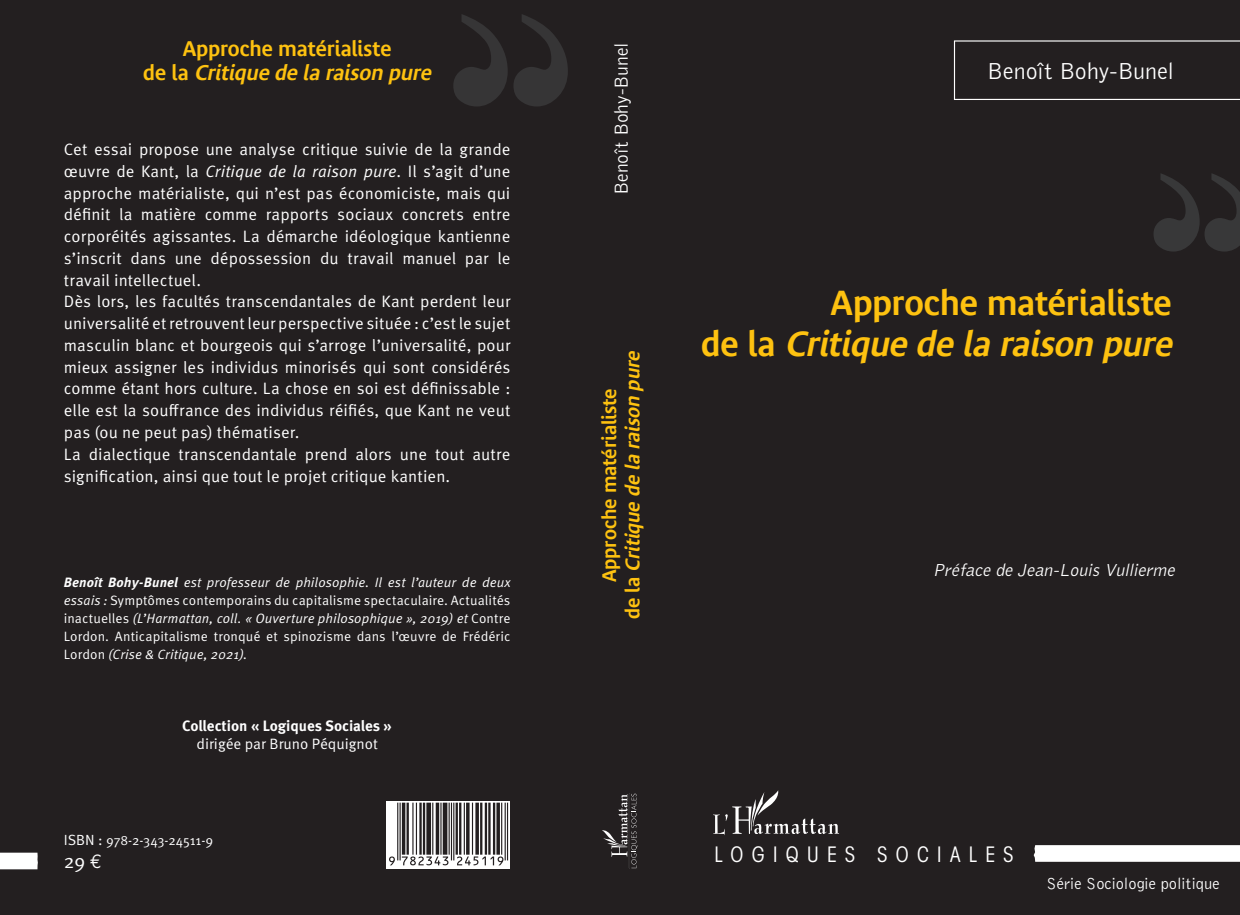
<style>
.page{position:relative;width:1240px;height:915px;background:#fff}
.page>*{position:absolute;margin:0;border:0;box-sizing:border-box;transform-origin:0 0}
.t1{font:600 34.5px/41.4px "Bienvenue Beta";letter-spacing:-.01em;color:#fec210;text-align:right}
.t2{font:300 24px "Bell Gothic Std";color:#fff}
.t3{font:600 21px/24px "Bienvenue Beta";letter-spacing:-.01em;color:#fec210;text-align:center}
.t4{font:condensed 21px "ITC Avant Garde Std";letter-spacing:.395em;color:#fff}
.t5{font:19.65px "Meta Pro";color:#fff}
.t6{font:600 19.5px/23.4px "Bienvenue Beta";letter-spacing:-.005em;color:#fec210;text-align:center}
.t7{font:300 19.5px "Bell Gothic Std";color:#fff}
.t8{font:italic 300 18px "Bell Gothic Std";color:#fff}
.t9{font:16.5px/21.8px "Meta Pro";letter-spacing:.005em;color:#fff}
.t10{font:300 16.5px "Bell Gothic Std";color:#fff}
.t11{font:700 15px "Meta Pro";letter-spacing:-.005em;color:#fff}
.t12{font:15px "Meta Pro";color:#fff}
.t13{font:13.5px/18px "Meta Pro";letter-spacing:.005em;color:#fff;text-align:justify}
.s1{font-style:italic}
.s2{font-weight:700;font-style:italic}
.s3{font-size:14.7px}
.s4{font-family:"Euro Mono Std"}
</style>
<div class="page">
<div style="left:0;top:0;width:1239px;height:914px;background:#231f20"></div>
<svg style="left:602px;top:793px;width:35px;height:74px"></svg>
<hr style="left:629px;top:793px;width:1px;height:74px;background:#231f20">
<svg style="left:1153px;top:174px;width:86px;height:77px"></svg>
<svg style="left:453px;top:14px;width:115px;height:92px"></svg>
<svg style="left:954px;top:40px;width:285px;height:60px"></svg>
<svg style="left:713px;top:790px;width:126px;height:45px"></svg>
<svg style="left:1033px;top:845px;width:206px;height:16px;background:#fbfbfb"></svg>
<svg style="left:0;top:852px;width:38px;height:17px"></svg>
<div style="left:386px;top:800px;width:123px;height:67px;background:#fff"></div>
<svg style="left:389px;top:802px;width:119px;height:63px"></svg>
<p class="t3" style="left:143px;top:36px;width:294px">Approche matérialiste<br>d e l a <span class="s1">Critique de la raison pure</span></p>
<p class="t9" style="left:64px;top:139px;width:448px">Cet essai propose une analyse critique suivie de la grande œuvre de Kant, la <span class="s1">Critique de la raison pure</span>. Il s’agit d’une approche matérialiste, qui n’est pas économiciste, mais qui définit la matière comme rapports sociaux concrets entre corporéités agissantes. La démarche idéologique kantienne s’inscrit dans une dépossession du travail manuel par le travail intellectuel.<br>Dès lors, les facultés transcendantales de Kant perdent leur universalité et retrouvent leur perspective située : c’est le sujet masculin blanc et bourgeois qui s’arroge l’universalité, pour mieux assigner les individus minorisés qui sont considérés comme étant hors culture. La chose en soi est définissable : elle est la souffrance des individus réifiés, que Kant ne veut pas (ou ne peut pas) thématiser.<br>La dialectique transcendantale prend alors une tout autre signification, ainsi que tout le projet critique kantien.</p>
<p class="t13" style="left:64px;top:573px;width:448px"><span class="s2">Benoît Bohy-Bunel</span> <span class="s1">est professeur de philosophie. Il est l’auteur de deux essais :</span> Symptômes contemporains du capitalisme spectaculaire. Actualités inactuelles <span class="s1">(L’Harmattan, coll. « Ouverture philosophique », 2019) et</span> Contre Lordon. Anticapitalisme tronqué et spinozisme dans l’œuvre de Frédéric Lordon <span class="s1">(Crise &amp; Critique, 2021).</span></p>
<p class="t11" style="left:182px;top:715px;width:211px">Collection « Logiques Sociales »</p>
<p class="t12" style="left:196px;top:733px;width:183px">dirigée par Bruno Péquignot</p>
<p class="t13" style="left:64px;top:831px;width:151px"><span class="s3">ISBN :</span> 978-2-343-24511-9</p>
<p class="t5" style="left:64px;top:848px;width:39px">29 <span class="s4">€</span></p>
<p class="t7" style="left:611px;top:195px;width:154px;rotate:-90deg">Benoît Bohy-Bunel</p>
<p class="t6" style="left:597px;top:618px;width:273px;rotate:-90deg">Approche matérialiste<br>d e l a <span class="s1">Critiq ue de la raison pure</span></p>
<h2 class="t2" style="left:987px;top:58px;width:189px">Benoît Bohy-Bunel</h2>
<h1 class="t1" style="left:701px;top:282px;width:480px">Approche matérialiste<br>d e l a <span class="s1">Critique de la raison pure</span></h1>
<p class="t8" style="left:932px;top:560px;width:248px">Préface de Jean-LouisVullierme</p>
<p class="t4" style="left:714px;top:841px;width:301px">LOGIQUES SOCIALES</p>
<p class="t10" style="left:1046px;top:874px;width:175px">Série Sociologie politique</p>
</div>
